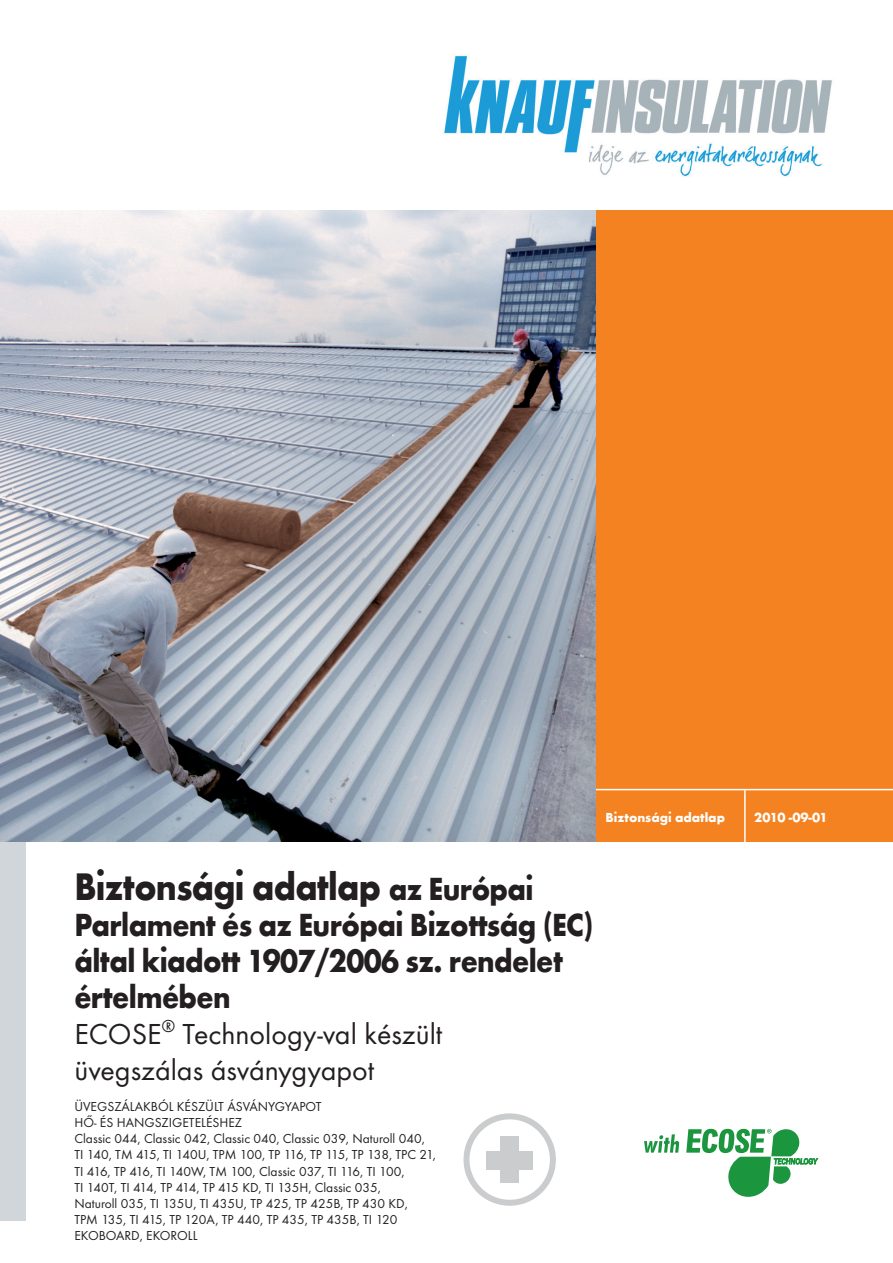
<style>
.page{position:relative;width:893px;height:1263px;background:#fff}
.page>*{position:absolute;margin:0;border:0;box-sizing:border-box;transform-origin:0 0}
.t1{font:700 39.6px "Futura TEE";letter-spacing:-.02em;color:#231f20;scale:.91 1}
.t2{font:700 33px/36px "Futura TEE";letter-spacing:-.02em;color:#231f20;scale:.91 1}
.t3{font:30px/36px "Futura TEE";color:#231f20}
.t4{font:13.5px/16.2px "Futura TEE";color:#231f20}
.t5{font:700 13.5px "Futura TEE";color:#fff}
.s1{font-size:33px}
</style>
<div class="page">
<div style="left:463px;top:1113px;width:93px;height:93px;border:6px solid #cbccce;border-radius:50%"></div>
<div style="left:500px;top:1136px;width:19px;height:47px;background:#cbccce"></div>
<div style="left:486px;top:1151px;width:46px;height:18px;background:#cbccce"></div>
<div style="left:0;top:842px;width:26px;height:378px;background:#d0d6da"></div>
<div style="left:595px;top:211px;width:298px;height:631px;background:#f58220"></div>
<hr style="left:595px;top:789px;width:298px;height:1px;background:#fff">
<hr style="left:744px;top:790px;width:2px;height:53px;background:#fff">
<svg style="left:644px;top:1134px;width:35px;height:18px"></svg>
<svg style="left:686px;top:1129px;width:132px;height:68px"></svg>
<img style="left:0;top:211px;width:595px;height:631px">
<img style="left:444px;top:55px;width:388px;height:122px">
<p class="t5" style="left:605px;top:809px;width:121px">Biztonsági adatlap</p>
<p class="t5" style="left:754px;top:809px;width:75px">2010 -09-01</p>
<h1 class="t1" style="left:74px;top:862px;width:506px">Biztonsági adatlap <span class="s1">az Európai</span></h1>
<h2 class="t2" style="left:74px;top:906px;width:572px">Parlament és az Európai Bizottság (EC) által kiadott 1907/2006 sz. rendelet értelmében</h2>
<h3 class="t3" style="left:74px;top:1016px;width:369px">ECOSE<sup>®</sup> Technology-val készült üvegszálas ásványgyapot</h3>
<p class="t4" style="left:74px;top:1098px;width:363px">ÜVEGSZÁLAKBÓL KÉSZÜLT ÁSVÁNYGYAPOT<br>HŐ- ÉS HANGSZIGETELÉSHEZ<br>Classic 044, Classic 042, Classic 040, Classic 039, Naturoll 040, TI 140, TM 415, TI 140U, TPM 100, TP 116, TP 115, TP 138, TPC 21, TI 416, TP 416, TI 140W, TM 100, Classic 037, TI 116, TI 100,<br>TI 140T, TI 414, TP 414, TP 415 KD, TI 135H, Classic 035,<br>Naturoll 035, TI 135U, TI 435U, TP 425, TP 425B, TP 430 KD,<br>TPM 135, TI 415, TP 120A, TP 440, TP 435, TP 435B, TI 120<br>EKOBOARD, EKOROLL</p>
</div>
